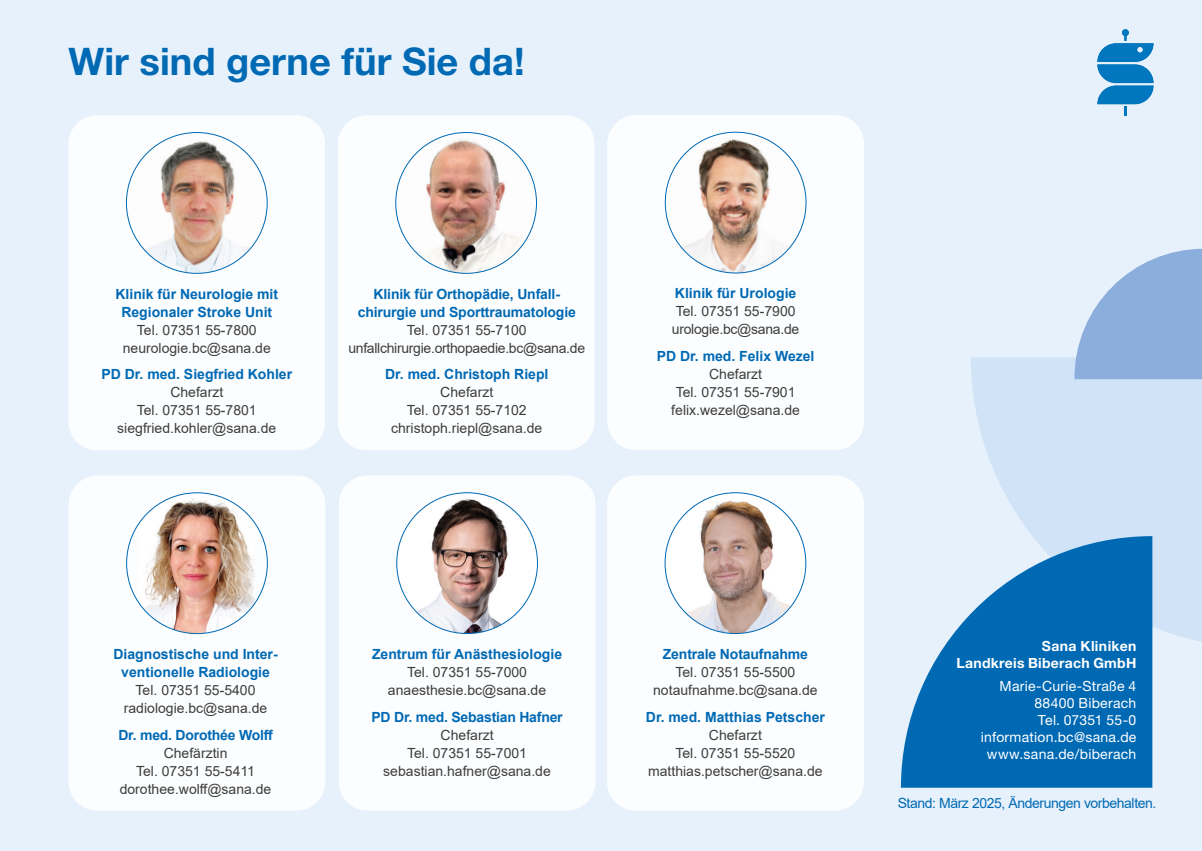
<style>
.page{position:relative;width:1202px;height:851px;background:#fff}
.page>*{position:absolute;margin:0;border:0;box-sizing:border-box;transform-origin:0 0}
.t1{font:700 38px "Helvetica Neue LT Pro";color:#0069b4}
.t2{font:14px/18px "Arial";color:#3d3d3c;text-align:center}
.t3{font:700 14px/18px "Arial";color:#0069b4;text-align:center}
.t4{font:14px/18px "Arial";letter-spacing:-.02em;color:#3d3d3c;text-align:center}
.t5{font:14px/17px "Helvetica Neue LT Pro";letter-spacing:.02em;color:#fff;text-align:right}
.t6{font:14px "Arial";letter-spacing:-.03em;color:#0069b4}
.t7{font:700 14px/17px "Helvetica Neue LT Pro";letter-spacing:.02em;color:#fff;text-align:right}
</style>
<div class="page">
<div style="left:0;top:0;width:1202px;height:850px;background:#e6f1fb"></div>
<svg style="left:1097px;top:29px;width:57px;height:87px;background:#63abd8"></svg>
<svg style="left:971px;top:357px;width:231px;height:284px;background:#d1e4f7"></svg>
<div style="left:69px;top:115px;width:256px;height:335px;background:#fbfdff;border-radius:28px"></div>
<div style="left:338px;top:115px;width:256px;height:335px;background:#fbfdff;border-radius:28px"></div>
<img style="left:126px;top:132px;width:141px;height:141px;border-radius:70px">
<img style="left:396px;top:132px;width:140px;height:141px;border-radius:70px">
<div style="left:607px;top:115px;width:257px;height:335px;background:#fbfdff;border-radius:28px"></div>
<svg style="left:664px;top:131px;width:143px;height:143px"></svg>
<div style="left:69px;top:475px;width:256px;height:335px;background:#fbfdff;border-radius:28px"></div>
<img style="left:138px;top:492px;width:117px;height:141px">
<div style="left:339px;top:475px;width:256px;height:335px;background:#fbfdff;border-radius:28px"></div>
<img style="left:397px;top:495px;width:140px;height:138px">
<div style="left:607px;top:475px;width:257px;height:335px;background:#fbfdff;border-radius:28px"></div>
<img style="left:665px;top:492px;width:141px;height:141px;border-radius:70px">
<svg style="left:901px;top:536px;width:251px;height:251px;background:#3186c3"></svg>
<svg style="left:1073px;top:248px;width:129px;height:132px;background:#a0bde3"></svg>
<h1 class="t1" style="left:69px;top:38px;width:457px">Wir sind gerne für Sie da!</h1>
<p class="t3" style="left:116px;top:285px;width:164px">Klinik für Neurologie mit<br>Regionaler Stroke Unit</p>
<p class="t2" style="left:123px;top:321px;width:150px">Tel. 07351 55-7800 neurologie.bc@sana.de</p>
<p class="t3" style="left:102px;top:365px;width:192px">PD Dr. med. Siegfried Kohler</p>
<p class="t2" style="left:117px;top:383px;width:160px">Chefarzt<br>Tel. 07351 55-7801 siegfried.kohler@sana.de</p>
<p class="t3" style="left:358px;top:285px;width:220px">Klinik für Orthopädie, Unfall&shy;chirurgie und Sporttraumatologie</p>
<p class="t4" style="left:348px;top:321px;width:238px">Tel. 07351 55-7100 unfallchirurgie.orthopaedie.bc@sana.de</p>
<p class="t3" style="left:385px;top:365px;width:165px">Dr. med. Christoph Riepl</p>
<p class="t2" style="left:391px;top:383px;width:153px">Chefarzt<br>Tel. 07351 55-7102 christoph.riepl@sana.de</p>
<p class="t3" style="left:675px;top:284px;width:123px">Klinik für Urologie</p>
<p class="t4" style="left:672px;top:302px;width:129px;text-align:left">Tel. 07351 55-7900 urologie.bc@sana.de</p>
<p class="t3" style="left:657px;top:347px;width:159px">PD Dr. med. Felix Wezel</p>
<p class="t2" style="left:671px;top:365px;width:130px">Chefarzt<br>Tel. 07351 55-7901 felix.wezel@sana.de</p>
<p class="t3" style="left:114px;top:645px;width:166px">Diagnostische und Inter&shy;ventionelle Radiologie</p>
<p class="t2" style="left:124px;top:681px;width:145px">Tel. 07351 55-5400 radiologie.bc@sana.de</p>
<p class="t3" style="left:118px;top:725px;width:156px">Dr. med. Dorothée Wolff</p>
<p class="t2" style="left:120px;top:743px;width:153px">Chefärztin<br>Tel. 07351 55-5411 dorothee.wolff@sana.de</p>
<p class="t3" style="left:372px;top:645px;width:192px">Zentrum für Anästhesiologie</p>
<p class="t2" style="left:388px;top:662px;width:160px">Tel. 07351 55-7000 anaesthesie.bc@sana.de</p>
<p class="t3" style="left:371px;top:707px;width:193px">PD Dr. med. Sebastian Hafner</p>
<p class="t2" style="left:383px;top:725px;width:169px">Chefarzt<br>Tel. 07351 55-7001 sebastian.hafner@sana.de</p>
<p class="t3" style="left:663px;top:645px;width:147px">Zentrale Notaufnahme</p>
<p class="t2" style="left:653px;top:662px;width:166px">Tel. 07351 55-5500 notaufnahme.bc@sana.de</p>
<p class="t3" style="left:646px;top:707px;width:180px">Dr. med. Matthias Petscher</p>
<p class="t2" style="left:648px;top:725px;width:176px">Chefarzt<br>Tel. 07351 55-5520 matthias.petscher@sana.de</p>
<p class="t7" style="left:956px;top:637px;width:181px">Sana Kliniken<br>Landkreis Biberach GmbH</p>
<p class="t5" style="left:981px;top:676px;width:157px">Marie-Curie-Straße 4<br>88400 Biberach<br>Tel. 07351 55-0 information.bc@sana.de www.sana.de/biberach</p>
<p class="t6" style="left:898px;top:793px;width:260px">Stand: März 2025, Änderungen vorbehalten.</p>
</div>
